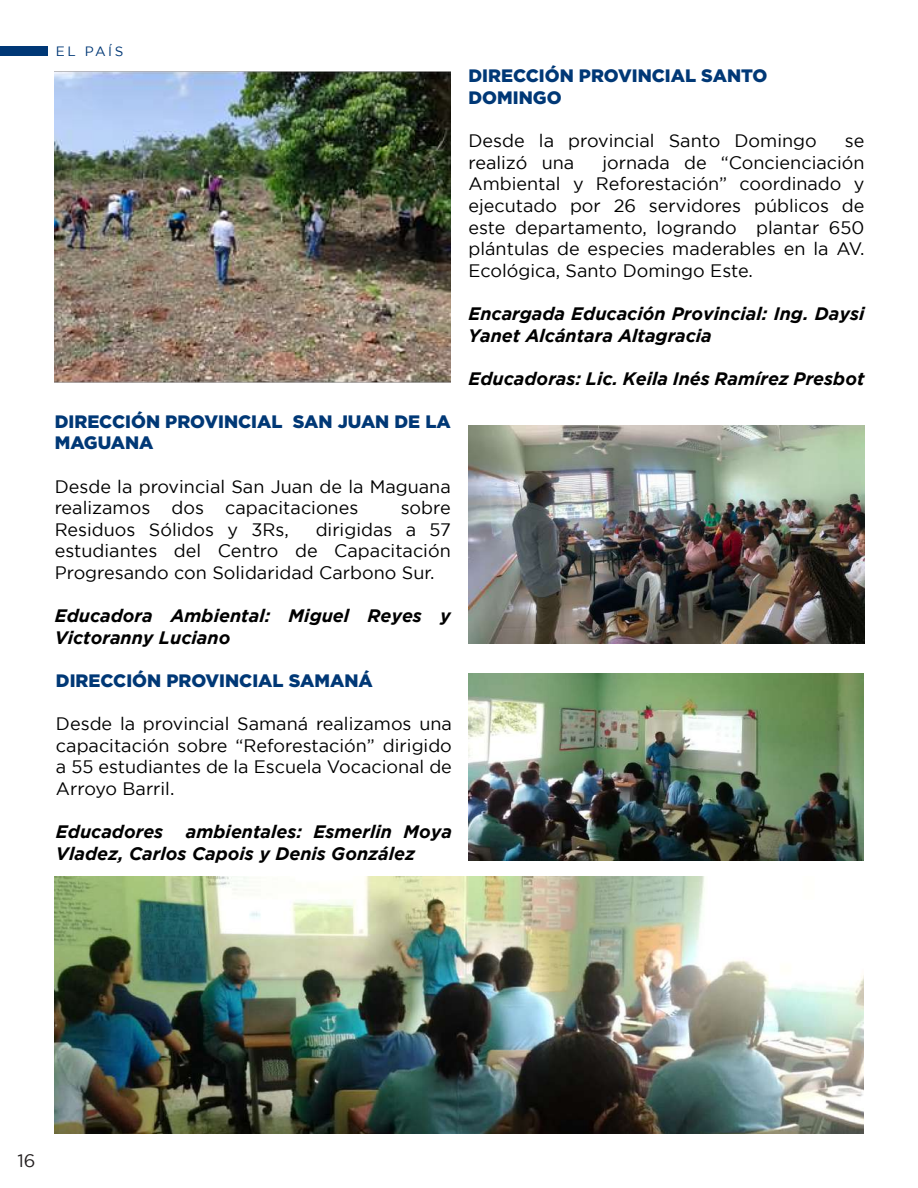
<style>
.page{position:relative;width:918px;height:1188px;background:#fff}
.page>*{position:absolute;margin:0;border:0;box-sizing:border-box;transform-origin:0 0}
.t1{font:18px/21.6px "Gotham";color:#000;text-align:justify}
.t2{font:italic 700 18px/21.6px "Gotham";color:#000}
.t3{font:900 18px/21.6px "Gotham";color:#003876}
.t4{font:18px "Gotham";color:#231f20}
.t5{font:13.5px "Gotham";letter-spacing:.18em;color:#003876}
</style>
<div class="page">
<img style="left:55px;top:71px;width:396px;height:312px">
<img style="left:468px;top:425px;width:396px;height:219px">
<img style="left:468px;top:674px;width:396px;height:186px">
<img style="left:54px;top:877px;width:810px;height:257px">
<div style="left:0;top:46px;width:47px;height:10px;background:#003876"></div>
<p class="t5" style="left:56px;top:44px;width:69px">EL PAÍS</p>
<p class="t3" style="left:55px;top:410px;width:398px">DIRECCIÓN PROVINCIAL SAN JUAN DE LA<br>MAGUANA</p>
<p class="t1" style="left:55px;top:475px;width:398px">Desde la provincial San Juan de la Maguana realizamos dos capacitaciones</p>
<p class="t1" style="left:401px;top:497px;width:52px">sobre</p>
<p class="t1" style="left:55px;top:518px;width:236px">Residuos Sólidos y 3Rs,</p>
<p class="t1" style="left:55px;top:518px;width:398px;text-indent:261px">dirigidas a 57 estudiantes del Centro de Capacitación Progresando con Solidaridad Carbono Sur.</p>
<p class="t2" style="left:55px;top:605px;width:397px">Educadora Ambiental: Miguel Reyes y<br>Victoranny Luciano</p>
<p class="t3" style="left:56px;top:669px;width:318px">DIRECCIÓN PROVINCIAL SAMANÁ</p>
<p class="t1" style="left:56px;top:713px;width:398px">Desde la provincial Samaná realizamos una capacitación sobre “Reforestación” dirigido a 55 estudiantes de la Escuela Vocacional de Arroyo Barril.</p>
<p class="t2" style="left:56px;top:821px;width:109px">Educadores</p>
<p class="t2" style="left:56px;top:821px;width:398px;text-indent:130px">ambientales: Esmerlin Moya<br>Vladez, Carlos Capois y Denis González</p>
<p class="t3" style="left:469px;top:65px;width:300px">DIRECCIÓN PROVINCIAL SANTO<br>DOMINGO</p>
<p class="t1" style="left:469px;top:130px;width:350px">Desde la provincial Santo Domingo</p>
<p class="t1" style="left:845px;top:130px;width:21px">se</p>
<p class="t1" style="left:469px;top:151px;width:107px">realizó una</p>
<p class="t1" style="left:469px;top:151px;width:398px;text-indent:134px">jornada de “Concienciación Ambiental y Reforestación” coordinado y ejecutado por 26 servidores públicos de este departamento, logrando plantar 650 plántulas de especies maderables en la AV.<br>Ecológica, Santo Domingo Este.</p>
<p class="t2" style="left:469px;top:303px;width:398px">Encargada Educación Provincial: Ing. Daysi<br>Yanet Alcántara Altagracia</p>
<p class="t2" style="left:469px;top:367px;width:398px">Educadoras: Lic. Keila Inés Ramírez Presbot</p>
<p class="t4" style="left:17px;top:1151px;width:20px">16</p>
</div>
